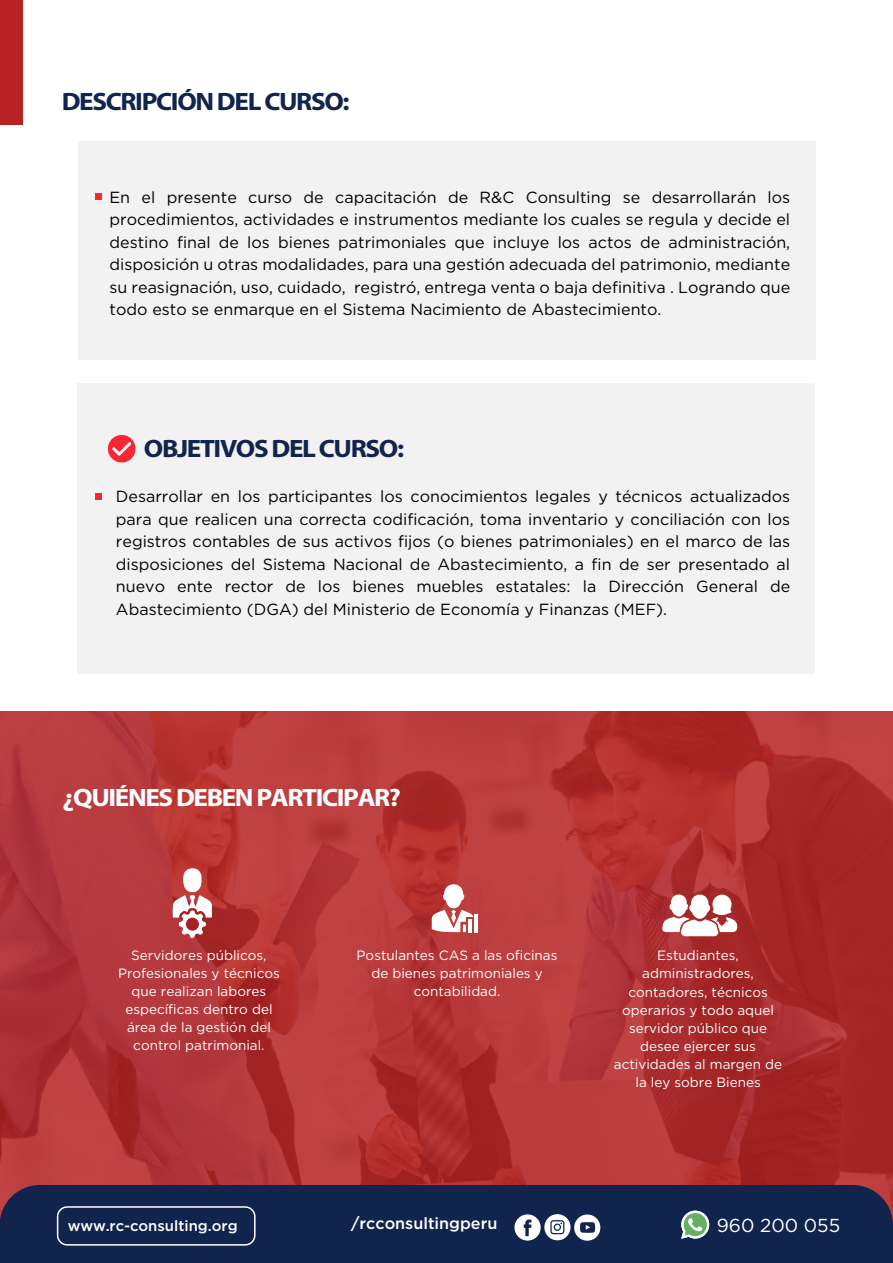
<style>
.page{position:relative;width:893px;height:1263px;background:#fff}
.page>*{position:absolute;margin:0;border:0;box-sizing:border-box;transform-origin:0 0}
.t1{font:700 25.2px "Myriad Pro";letter-spacing:-.05em;color:#11244e;scale:1.08 1}
.t2{font:700 25.2px "Myriad Pro";letter-spacing:-.05em;color:#fff;scale:1.08 1}
.t3{font:18.75px "Gotham";color:#fff}
.t4{font:500 16.2px "Gotham";color:#fff}
.t5{font:16.05px/22.5px "Gotham";color:#000;text-align:justify}
.t6{font:500 14.85px "Gotham";color:#fff}
.t7{font:13.5px/18.1px "Gotham";color:#fff;text-align:center}
</style>
<div class="page">
<div style="left:78px;top:141px;width:737px;height:219px;background:#f2f2f2"></div>
<div style="left:0;top:0;width:22px;height:125px;background:#b72222"></div>
<svg style="left:95px;top:193px;width:6px;height:6px"></svg>
<div style="left:78px;top:384px;width:737px;height:290px;background:#f2f2f2"></div>
<svg style="left:108px;top:435px;width:28px;height:27px"></svg>
<div style="left:95px;top:493px;width:7px;height:7px;background:#f92634"></div>
<svg style="left:0;top:711px;width:893px;height:474px;background:#b23435"></svg>
<hr style="left:474px;top:915px;width:3px;height:17px;background:#bfbfbf">
<svg style="left:432px;top:884px;width:41px;height:48px"></svg>
<hr style="left:468px;top:919px;width:4px;height:13px;background:#fff">
<svg style="left:662px;top:893px;width:75px;height:43px"></svg>
<svg style="left:173px;top:868px;width:39px;height:70px"></svg>
<div style="left:0;top:1185px;width:893px;height:78px;background:#11244e"></div>
<div style="left:57px;top:1206px;width:199px;height:39px;border:2px solid #fff;border-radius:10px"></div>
<svg style="left:514px;top:1214px;width:86px;height:27px"></svg>
<svg style="left:681px;top:1211px;width:28px;height:28px"></svg>
<h1 class="t1" style="left:62px;top:85px;width:268px">DESCRIPCIÓN DEL CURSO:</h1>
<p class="t5" style="left:110px;top:185px;width:682px">En el presente curso de capacitación de R&amp;C Consulting se desarrollarán los procedimientos, actividades e instrumentos mediante los cuales se regula y decide el destino final de los bienes patrimoniales que incluye los actos de administración, disposición u otras modalidades, para una gestión adecuada del patrimonio, mediante su reasignación, uso, cuidado, registró, entrega venta o baja definitiva . Logrando que todo esto se enmarque en el Sistema Nacimiento de Abastecimiento.</p>
<h1 class="t1" style="left:144px;top:432px;width:242px">OBJETIVOS DEL CURSO:</h1>
<p class="t5" style="left:116px;top:485px;width:676px">Desarrollar en los participantes los conocimientos legales y técnicos actualizados para que realicen una correcta codificación, toma inventario y conciliación con los registros contables de sus activos fijos (o bienes patrimoniales) en el marco de las disposiciones del Sistema Nacional de Abastecimiento, a fin de ser presentado al nuevo ente rector de los bienes muebles estatales: la Dirección General de Abastecimiento (DGA) del Ministerio de Economía y Finanzas (MEF).</p>
<h1 class="t2" style="left:63px;top:781px;width:315px">¿QUIÉNES DEBEN PARTICIPAR?</h1>
<p class="t7" style="left:118px;top:945px;width:163px">Servidores públicos,<br>Profesionales y técnicos que realizan labores específicas dentro del área de la gestión del control patrimonial.</p>
<p class="t7" style="left:357px;top:945px;width:202px">Postulantes CAS a las oficinas de bienes patrimoniales y contabilidad.</p>
<p class="t7" style="left:614px;top:946px;width:170px">Estudiantes, administradores, contadores, técnicos operarios y todo aquel servidor público que desee ejercer sus actividades al margen de la ley sobre Bienes</p>
<p class="t6" style="left:68px;top:1216px;width:172px">www.rc-consulting.org</p>
<p class="t4" style="left:351px;top:1213px;width:148px">/rcconsultingperu</p>
<p class="t3" style="left:717px;top:1213px;width:125px">960 200 055</p>
</div>
